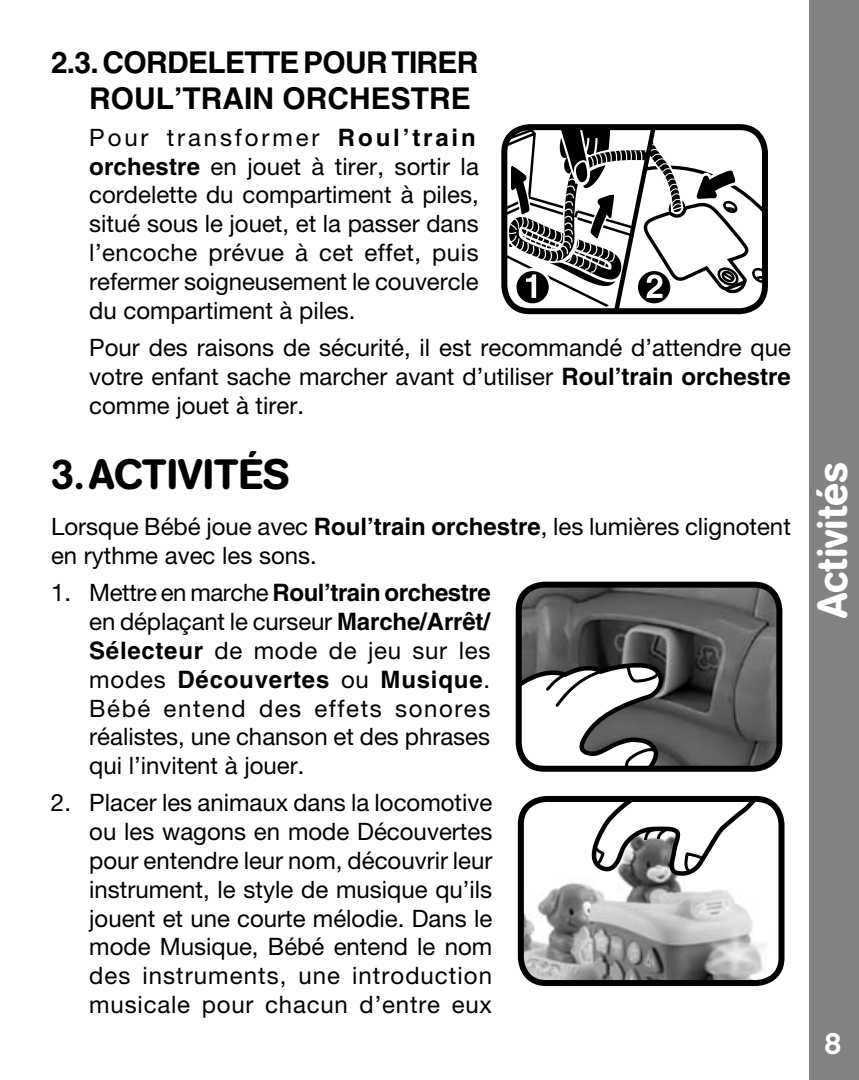
<style>
.page{position:relative;width:859px;height:1080px;background:#fff}
.page>*{position:absolute;margin:0;border:0;box-sizing:border-box;transform-origin:0 0}
.t1{font:500 42px "AG Book Rounded";color:#000}
.t2{font:500 42px "AG Book Rounded";color:#fff}
.t3{font:700 30px/36px "Helvetica";letter-spacing:-.025em;color:#000}
.t4{font:24px/28.8px "Helvetica 55 Roman";color:#000}
.t5{font:700 24px "Helvetica";letter-spacing:-.015em;color:#000}
.t6{font:700 24px "Helvetica";letter-spacing:.035em;color:#000}
.s1{font-family:"Helvetica";font-weight:700}
.s2{font-family:"Helvetica 55 Roman";font-weight:400}
</style>
<div class="page">
<div style="left:809px;top:0;width:50px;height:1080px;background:#808284"></div>
<img style="left:525px;top:876px;width:256px;height:104px">
<svg style="left:591px;top:799px;width:182px;height:77px"></svg>
<div style="left:518px;top:796px;width:266px;height:190px;border:6px solid #000;border-radius:26px"></div>
<img style="left:519px;top:585px;width:260px;height:184px;border-radius:26px">
<svg style="left:523px;top:662px;width:142px;height:103px"></svg>
<div style="left:516px;top:582px;width:266px;height:190px;border:6px solid #000;border-radius:26px"></div>
<svg style="left:508px;top:131px;width:253px;height:184px"></svg>
<div style="left:501px;top:124px;width:267px;height:190px;border:6px solid #000;border-radius:26px"></div>
<p class="t3" style="left:89px;top:44px;width:391px;text-indent:-38px">2.3. CORDELETTE POUR TIRER<br>Roul</p>
<p class="t3" style="left:174px;top:80px;width:28px">’train</p>
<p class="t3" style="left:283px;top:80px;width:22px">orchestre</p>
<p class="t4" style="left:89px;top:123px;width:391px">Pour transformer <span class="s1">Roul’train orchestre</span> en jouet à tirer, sortir la cordelette du compartiment à piles, situé sous le jouet, et la passer dans l’encoche prévue à cet effet, puis refermer soigneusement le couvercle du compartiment à piles.</p>
<p class="t4" style="left:89px;top:333px;width:703px;text-align:justify">Pour des raisons de sécurité, il est recommandé d’attendre que votre enfant sache marcher avant d’utiliser <span class="s1">Roul’train orchestre </span>comme jouet à tirer.</p>
<h1 class="t1" style="left:51px;top:450px;width:240px">3.ACTIVITÉS</h1>
<p class="t4" style="left:51px;top:512px;width:741px">Lorsque Bébé joue avec <span class="s1">Roul’train orchestre</span>, les lumières clignotent en rythme avec les sons.</p>
<p class="t5" style="left:51px;top:578px;width:441px"><span class="s2">1. Mettre en marche</span> Roul’train orchestre</p>
<p class="t4" style="left:89px;top:607px;width:403px">en déplaçant le curseur <span class="s1">Marche/Arrêt/<br>Sélecteur</span> de mode de jeu sur les</p>
<p class="t6" style="left:89px;top:665px;width:402px"><span class="s2">modes</span> Découvertes <span class="s2">ou</span> Musique<span class="s2">.</span></p>
<p class="t4" style="left:89px;top:693px;width:403px;text-align:justify">Bébé entend des effets sonores réalistes, une chanson et des phrases qui l’invitent à jouer.</p>
<p class="t4" style="left:89px;top:788px;width:405px;text-align:justify;text-indent:-38px">2. Placer les animaux dans la locomotive ou les wagons en mode Découvertes pour entendre leur nom, découvrir leur instrument, le style de musique qu’ils jouent et une courte mélodie. Dans le mode Musique, Bébé entend le nom des instruments, une introduction musicale pour chacun d’entre eux</p>
<h1 class="t2" style="left:808px;top:618px;width:157px;rotate:-90deg">Activités</h1>
</div>
